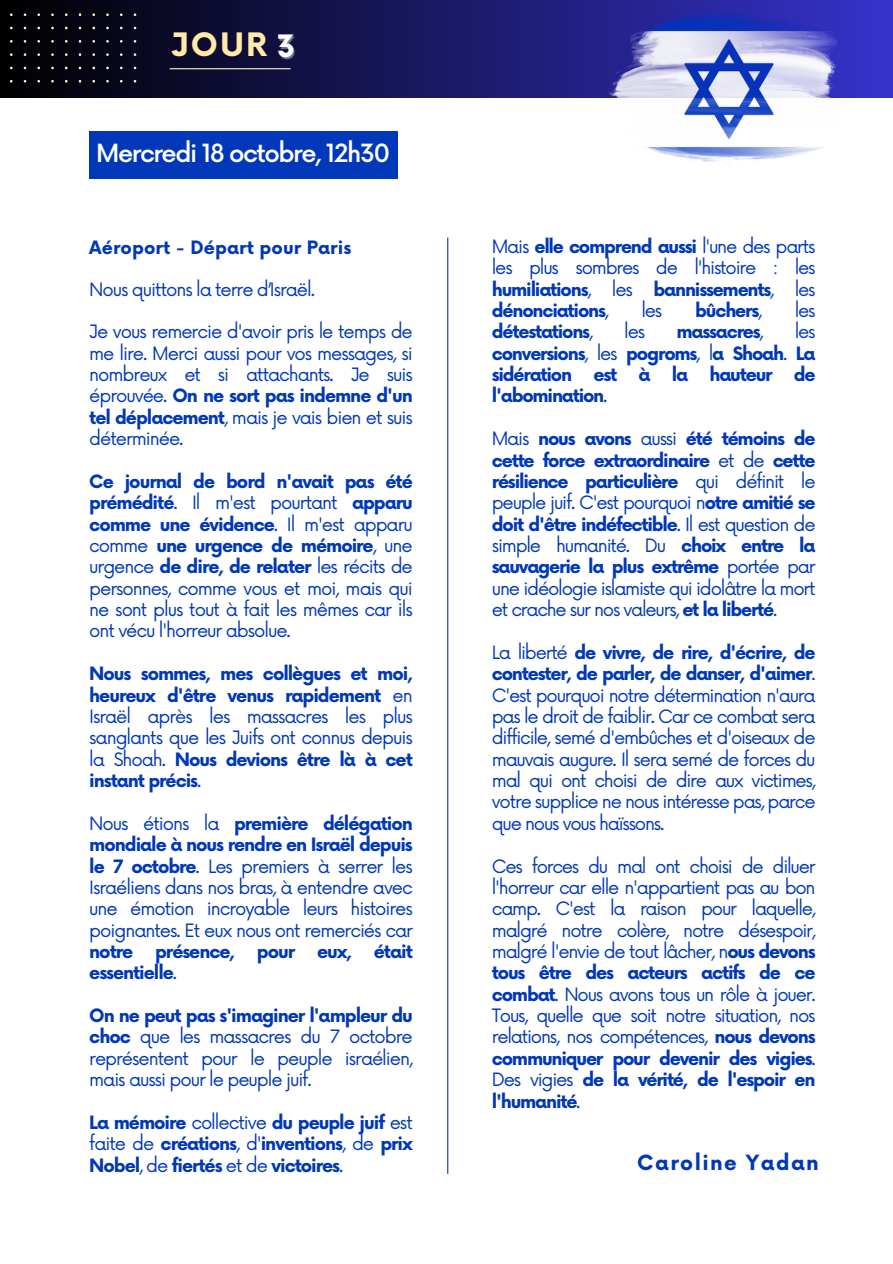
<style>
.page{position:relative;width:893px;height:1264px;background:#fff}
.page>*{position:absolute;margin:0;border:0;box-sizing:border-box;transform-origin:0 0}
.t1{font:700 31.5px "Now";color:#ffeaa9}
.t2{font:500 24.45px "Now";letter-spacing:-.06em;color:#fff}
.t3{font:700 20.4px "Now";letter-spacing:.07em;color:#0038b8}
.t4{font:18px/21.3px "Now";letter-spacing:-.06em;color:#0038b8;text-align:justify}
.t5{font:700 18px/21.3px "Now";letter-spacing:-.06em;color:#0038b8;text-align:justify}
.t6{font:700 18px "Now";letter-spacing:.005em;color:#0038b8}
.s1{font-size:30.15px;color:rgb(255 255 255/.4)}
.s2{font-weight:700}
.s3{font-weight:400}
</style>
<div class="page">
<div style="left:0;top:0;width:892px;height:97px;background:linear-gradient(to right,#000,#3432cb)"></div>
<hr style="left:170px;top:68px;width:120px;height:1px;background:#fff3c2">
<svg style="left:10px;top:13px;width:126px;height:70px;background:#0d0c16"></svg>
<div style="left:89px;top:131px;width:308px;height:48px;background:#0038b9"></div>
<img style="left:609px;top:9px;width:240px;height:155px">
<hr style="left:447px;top:237px;width:1px;height:936px;background:#0038b8">
<p class="t1" style="left:171px;top:28px;width:127px">JOUR <span class="s1">3</span></p>
<p class="t2" style="left:96px;top:140px;width:296px">Mercredi 18 octobre, 12h30</p>
<p class="t6" style="left:89px;top:237px;width:264px">Aéroport - Départ pour Paris</p>
<p class="t4" style="left:89px;top:279px;width:227px">Nous quittons la terre d’Israël.</p>
<p class="t4" style="left:89px;top:322px;width:325px">Je vous remercie d'avoir pris le temps de me lire. Merci aussi pour vos messages, si nombreux et si attachants. Je suis éprouvée. <span class="s2">On ne sort pas indemne d'un tel déplacement</span>, mais je vais bien et suis déterminée.</p>
<p class="t4" style="left:89px;top:471px;width:325px"><span class="s2">Ce journal de bord n'avait pas été prémédité</span>. Il m'est pourtant <span class="s2">apparu comme une évidence</span>. Il m'est apparu comme <span class="s2">une urgence de mémoire</span>, une urgence <span class="s2">de dire, de relater</span> les récits de personnes, comme vous et moi, mais qui ne sont plus tout à fait les mêmes car ils ont vécu l'horreur absolue.</p>
<p class="t5" style="left:89px;top:664px;width:325px">Nous sommes, mes collègues et moi, heureux d'être venus rapidement <span class="s3">en Israël après les massacres les plus sanglants que les Juifs ont connus depuis la Shoah.</span> Nous devions être là à cet instant précis<span class="s3">.</span></p>
<p class="t4" style="left:89px;top:813px;width:325px">Nous étions la <span class="s2">première délégation mondiale à nous rendre en Israël depuis le 7 octobre</span>. Les premiers à serrer les Israéliens dans nos bras, à entendre avec une émotion incroyable leurs histoires poignantes. Et eux nous ont remerciés car <span class="s2">notre présence, pour eux, était essentielle</span>.</p>
<p class="t4" style="left:89px;top:1005px;width:325px"><span class="s2">On ne peut pas s'imaginer l'ampleur du choc</span> que les massacres du 7 octobre représentent pour le peuple israélien, mais aussi pour le peuple juif.</p>
<p class="t5" style="left:89px;top:1112px;width:325px">La mémoire <span class="s3">collective</span> du peuple juif <span class="s3">est faite de</span> créations<span class="s3">, d'</span>inventions<span class="s3">, de</span> prix Nobel<span class="s3">, de</span> fiertés <span class="s3">et de</span> victoires<span class="s3">.</span></p>
<p class="t4" style="left:492px;top:237px;width:325px">Mais <span class="s2">elle comprend aussi</span> l'une des parts les plus sombres de l'histoire : les <span class="s2">humiliations</span>, les <span class="s2">bannissements</span>, les <span class="s2">dénonciations</span>,</p>
<p class="t4" style="left:641px;top:301px;width:22px">les</p>
<p class="t5" style="left:695px;top:301px;width:68px">bûchers<span class="s3">,</span></p>
<p class="t4" style="left:794px;top:301px;width:22px">les</p>
<p class="t5" style="left:492px;top:322px;width:325px;text-indent:303px"><span class="s3">les </span>conversions<span class="s3">, les</span> pogroms<span class="s3">, l</span>a Shoah<span class="s3">.</span> La sidération est à la hauteur de l'abomination<span class="s3">.</span></p>
<p class="t4" style="left:492px;top:429px;width:325px">Mais <span class="s2">nous avons</span> aussi <span class="s2">été témoins de cette force extraordinaire</span> et de <span class="s2">cette résilience particulière</span> qui définit le peuple juif. C'est pourquoi n<span class="s2">otre amitié se doit d'être indéfectible</span>. Il est question de simple humanité. Du <span class="s2">choix entre la sauvagerie la plus extrême</span> portée par une idéologie islamiste qui idolâtre la mort et crache sur nos valeurs, <span class="s2">et la liberté</span>.</p>
<p class="t4" style="left:492px;top:642px;width:325px">La liberté <span class="s2">de vivre, de rire, d'écrire, de contester, de parler, de danser, d'aimer</span>.<br>C'est pourquoi notre détermination n'aura pas le droit de faiblir. Car ce combat sera difficile, semé d'embûches et d'oiseaux de mauvais augure. Il sera semé de forces du mal qui ont choisi de dire aux victimes, votre supplice ne nous intéresse pas, parce que nous vous haïssons.</p>
<p class="t4" style="left:492px;top:856px;width:325px">Ces forces du mal ont choisi de diluer l'horreur car elle n'appartient pas au bon camp. C'est la raison pour laquelle, malgré notre colère, notre désespoir, malgré l'envie de tout lâcher, n<span class="s2">ous devons tous être des acteurs actifs de ce combat</span>. Nous avons tous un rôle à jouer.<br>Tous, quelle que soit notre situation, nos relations, nos compétences, <span class="s2">nous devons communiquer pour devenir des vigies</span>.<br>Des vigies <span class="s2">de la vérité, de l'espoir en l'humanité</span>.</p>
<p class="t5" style="left:492px;top:322px;width:102px">détestations<span class="s3">,</span></p>
<p class="t4" style="left:624px;top:322px;width:22px">les</p>
<p class="t5" style="left:676px;top:322px;width:88px">massacres<span class="s3">,</span></p>
<p class="t3" style="left:637px;top:1152px;width:183px">Caroline Yadan</p>
</div>
